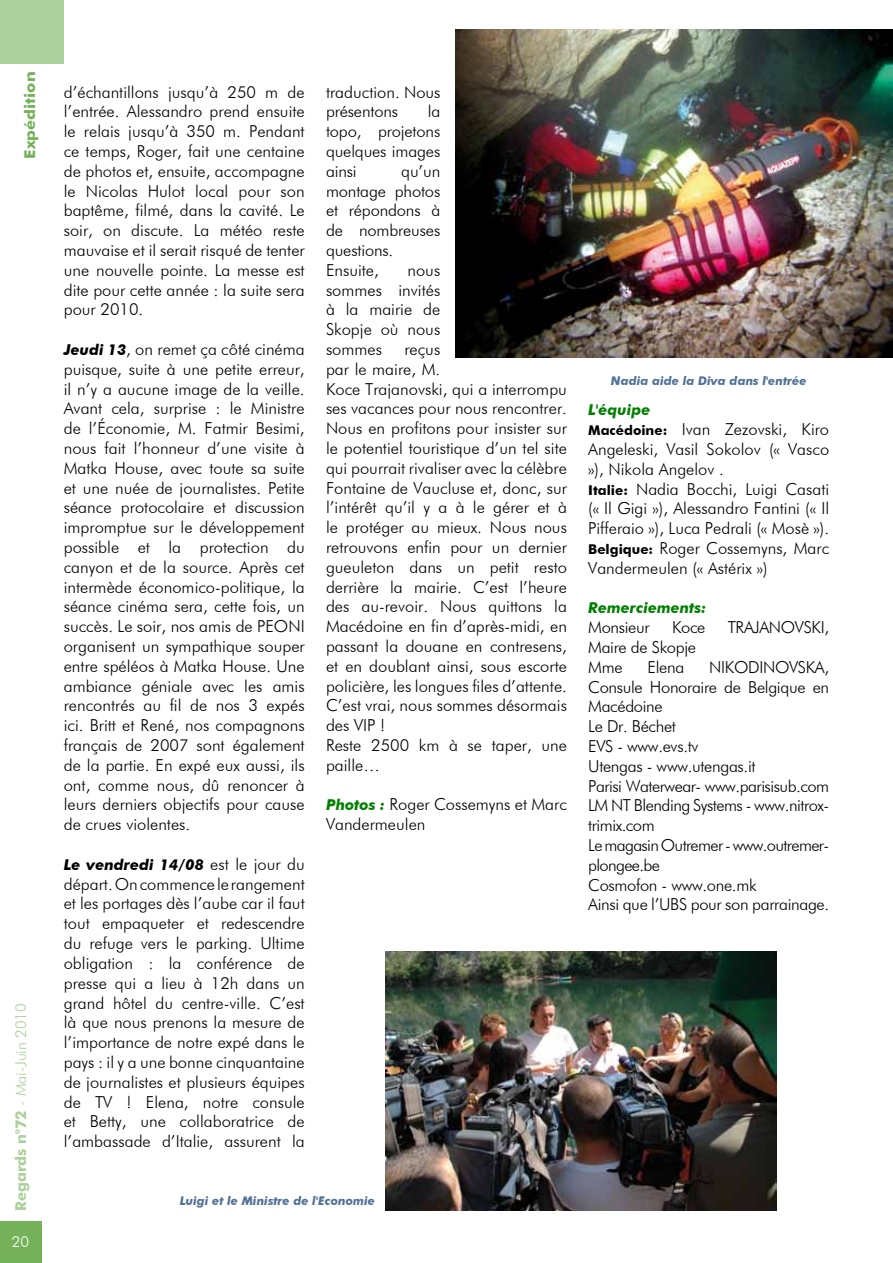
<style>
.page{position:relative;width:893px;height:1263px;background:#fff}
.page>*{position:absolute;margin:0;border:0;box-sizing:border-box;transform-origin:0 0}
.t1{font:300 16.5px/19.8px "Futura BT";color:#000;text-align:justify}
.t2{font:300 16.5px/19.8px "Futura BT";letter-spacing:-.02em;color:#000}
.t3{font:italic 700 15px "Futura BT";color:#000}
.t4{font:300 15px "Futura BT";color:#acd09b}
.t5{font:italic 700 15px "Futura BT";color:#008000}
.t6{font:300 15px "Futura BT";color:#fff}
.t7{font:700 14.85px "Futura BT";color:#75b159;scale:1.11 1}
.t8{font:italic 700 12px "Futura BT";color:#517195}
.s1{font-weight:700}
.s2{font-weight:700;font-style:italic;font-size:15px}
.s3{font-weight:300;font-style:normal;font-size:16.5px}
.s4{font-weight:700;font-style:italic;font-size:15px;color:#008000}
.s5{font-weight:700;font-size:13.5px}
</style>
<div class="page">
<div style="left:0;top:0;width:64px;height:64px;background:#acd09b"></div>
<div style="left:0;top:1221px;width:41px;height:42px;background:#75b159"></div>
<img style="left:456px;top:29px;width:437px;height:328px">
<img style="left:386px;top:951px;width:390px;height:260px">
<p class="t7" style="left:21px;top:159px;width:80px;rotate:-90deg">Expédition</p>
<p class="t4" style="left:12px;top:1211px;width:209px;rotate:-90deg"><span class="s1">Regards n°72</span> - Mai-Juin 2010</p>
<p class="t6" style="left:12px;top:1232px;width:19px">20</p>
<p class="t1" style="left:64px;top:82px;width:242px">d’échantillons jusqu’à 250 m de l’entrée. Alessandro prend ensuite le relais jusqu’à 350 m. Pendant ce temps, Roger, fait une centaine de photos et, ensuite, accompagne le Nicolas Hulot local pour son baptême, filmé, dans la cavité. Le soir, on discute. La météo reste mauvaise et il serait risqué de tenter une nouvelle pointe. La messe est dite pour cette année : la suite sera pour 2010.</p>
<p class="t1" style="left:64px;top:339px;width:242px"><span class="s2">Jeudi 13</span>, on remet ça côté cinéma puisque, suite à une petite erreur, il n’y a aucune image de la veille.<br>Avant cela, surprise : le Ministre de l’Économie, M. Fatmir Besimi, nous fait l’honneur d’une visite à Matka House, avec toute sa suite et une nuée de journalistes. Petite séance protocolaire et discussion impromptue sur le développement possible et la protection du canyon et de la source. Après cet intermède économico-politique, la séance cinéma sera, cette fois, un succès. Le soir, nos amis de PEONI organisent un sympathique souper entre spéléos à Matka House. Une ambiance géniale avec les amis rencontrés au fil de nos 3 expés ici. Britt et René, nos compagnons français de 2007 sont également de la partie. En expé eux aussi, ils ont, comme nous, dû renoncer à leurs derniers objectifs pour cause de crues violentes.</p>
<p class="t3" style="left:64px;top:855px;width:242px">Le vendredi 14/08 <span class="s3">est le jour du</span></p>
<p class="t1" style="left:64px;top:874px;width:242px">départ. On commence le rangement et les portages dès l’aube car il faut tout empaqueter et redescendre du refuge vers le parking. Ultime obligation : la conférence de presse qui a lieu à 12h dans un grand hôtel du centre-ville. C’est là que nous prenons la mesure de l’importance de notre expé dans le pays : il y a une bonne cinquantaine de journalistes et plusieurs équipes de TV ! Elena, notre consule et Betty, une collaboratrice de l’ambassade d’Italie, assurent la</p>
<p class="t1" style="left:326px;top:82px;width:116px">traduction. Nous présentons</p>
<p class="t1" style="left:326px;top:101px;width:116px;text-indent:102px">la topo, projetons quelques images ainsi</p>
<p class="t1" style="left:326px;top:161px;width:116px;text-align:left;text-indent:75px">qu’un montage photos et répondons à de nombreuses questions.<br>Ensuite,</p>
<p class="t1" style="left:326px;top:260px;width:116px;text-indent:81px">nous sommes invités à la mairie de Skopje où nous sommes</p>
<p class="t1" style="left:326px;top:339px;width:242px;text-align:left;text-indent:78px">reçus<br>par le maire, M.<br>Koce Trajanovski, qui a interrompu ses vacances pour nous rencontrer.<br>Nous en profitons pour insister sur le potentiel touristique d’un tel site qui pourrait rivaliser avec la célèbre<br>Fontaine de Vaucluse et, donc, sur l’intérêt qu’il y a à le gérer et à le protéger au mieux. Nous nous retrouvons enfin pour un dernier gueuleton dans un petit resto derrière la mairie. C’est l’heure des au-revoir. Nous quittons la<br>Macédoine en fin d’après-midi, en passant la douane en contresens, et en doublant ainsi, sous escorte policière, les longues files d’attente.<br>C’est vrai, nous sommes désormais des VIP !<br>Reste 2500 km à se taper, une paille…</p>
<p class="t1" style="left:326px;top:794px;width:242px"><span class="s4">Photos :</span> Roger Cossemyns et Marc<br>Vandermeulen</p>
<p class="t8" style="left:180px;top:1193px;width:197px">Luigi et le Ministre de l'Economie</p>
<p class="t8" style="left:611px;top:373px;width:197px">Nadia aide la Diva dans l'entrée</p>
<p class="t5" style="left:588px;top:401px;width:64px">L'équipe</p>
<p class="t1" style="left:588px;top:419px;width:242px;text-align:left"><span class="s5">Macédoine:</span> Ivan Zezovski, Kiro<br>Angeleski, Vasil Sokolov (« Vasco »), Nikola Angelov .<br><span class="s5">Italie:</span> Nadia Bocchi, Luigi Casati (« Il Gigi »), Alessandro Fantini (« Il<br>Pifferaio »), Luca Pedrali (« Mosè »).<br><span class="s5">Belgique:</span> Roger Cossemyns, Marc<br>Vandermeulen (« Astérix »)</p>
<p class="t5" style="left:588px;top:599px;width:120px">Remerciements:</p>
<p class="t2" style="left:588px;top:617px;width:63px">Monsieur</p>
<p class="t1" style="left:672px;top:617px;width:35px">Koce</p>
<p class="t2" style="left:728px;top:617px;width:103px">TRAJANOVSKI,</p>
<p class="t2" style="left:588px;top:637px;width:109px">Maire de Skopje<br>Mme</p>
<p class="t1" style="left:648px;top:657px;width:38px">Elena</p>
<p class="t2" style="left:588px;top:657px;width:242px;text-indent:121px">NIKODINOVSKA,<br>Consule Honoraire de Belgique en<br>Macédoine<br>Le Dr. Béchet<br>EVS - www.evs.tv<br>Utengas - www.utengas.it<br>Parisi Waterwear- www.parisisub.com<br>LM NT Blending Systems - www.nitrox&shy;trimix.com<br>Le magasin Outremer - www.outremer&shy;plongee.be<br>Cosmofon - www.one.mk<br>Ainsi que l’UBS pour son parrainage.</p>
</div>
